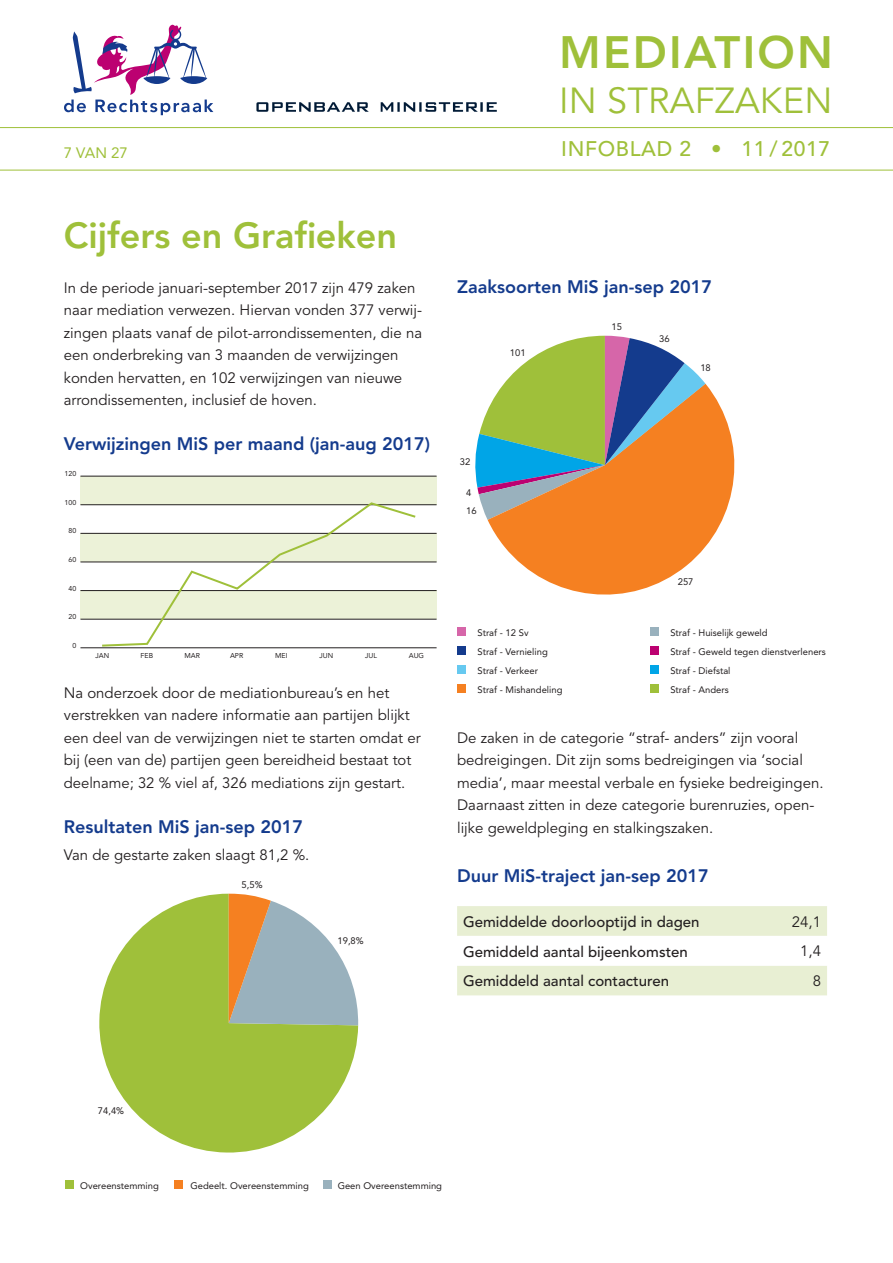
<style>
.page{position:relative;width:893px;height:1263px;background:#fff}
.page>*{position:absolute;margin:0;border:0;box-sizing:border-box;transform-origin:0 0}
.t1{font:800 45px "Avenir";letter-spacing:.05em;color:#9fc03a}
._01_kop_1{font:800 36px "Avenir";color:#9fc03a}
.t2{font:36px "Avenir";letter-spacing:.005em;color:#9fc03a}
.t3{font:500 21px "Avenir";letter-spacing:.03em;color:#9fc03a}
._02_Kop_2{font:800 18px "Avenir";color:#143b8d}
._00_looptekst{font:15px/22.5px "Avenir";color:#231f20}
.Tabel{font:500 15px "Avenir";color:#231f20}
.Tabel-2{font:15px "Avenir";color:#231f20}
.t4{font:15px "Avenir";color:#9fc03a}
.t5{font:9.45px/18.9px "Avenir";color:#231f20}
.t6{font:7.05px "Avenir";color:#231f20}
</style>
<div class="page">
<div style="left:80px;top:591px;width:357px;height:28px;background:#ecf2d8"></div>
<div style="left:80px;top:533px;width:357px;height:29px;background:#ecf2d8"></div>
<div style="left:80px;top:476px;width:357px;height:29px;background:#ecf2d8"></div>
<hr style="left:80px;top:476px;width:357px;height:1px;background:#231f20">
<hr style="left:80px;top:504px;width:357px;height:1px;background:#231f20">
<hr style="left:80px;top:533px;width:357px;height:1px;background:#231f20">
<hr style="left:80px;top:562px;width:357px;height:1px;background:#231f20">
<hr style="left:80px;top:590px;width:357px;height:1px;background:#231f20">
<hr style="left:80px;top:619px;width:357px;height:1px;background:#231f20">
<hr style="left:80px;top:647px;width:357px;height:1px;background:#231f20">
<svg style="left:100px;top:502px;width:318px;height:146px"></svg>
<svg style="left:99px;top:894px;width:259px;height:259px;fill:#9fc03a"></svg>
<svg style="left:229px;top:894px;width:130px;height:131px"></svg>
<div style="left:65px;top:1179px;width:9px;height:9px;background:#9fc03a"></div>
<div style="left:174px;top:1179px;width:9px;height:9px;background:#f58021"></div>
<div style="left:323px;top:1179px;width:8px;height:9px;background:#99b1bd"></div>
<svg style="left:488px;top:384px;width:247px;height:211px;fill:#f58021"></svg>
<svg style="left:475px;top:336px;width:230px;height:184px;background:#aca178"></svg>
<div style="left:457px;top:627px;width:8px;height:9px;background:#d666a9"></div>
<div style="left:457px;top:646px;width:8px;height:9px;background:#143b8d"></div>
<div style="left:457px;top:665px;width:8px;height:9px;background:#66c9f0"></div>
<div style="left:457px;top:684px;width:8px;height:9px;background:#f58021"></div>
<div style="left:649px;top:627px;width:9px;height:9px;background:#99b1bd"></div>
<div style="left:649px;top:646px;width:9px;height:9px;background:#bc0171"></div>
<div style="left:649px;top:665px;width:9px;height:9px;background:#00a5e7"></div>
<div style="left:649px;top:684px;width:9px;height:9px;background:#9fc03a"></div>
<svg style="left:457px;top:906px;width:370px;height:89px"></svg>
<svg style="left:64px;top:25px;width:149px;height:90px"></svg>
<hr style="left:0;top:127px;width:893px;height:1px;background:#9fc03a">
<hr style="left:0;top:170px;width:893px;height:1px;background:#9fc03a">
<img style="left:256px;top:102px;width:241px;height:10px">
<p class="t4" style="left:64px;top:144px;width:66px">7 VAN 27</p>
<p class="_01_kop_1" style="left:64px;top:214px;width:335px">Cijfers en Grafieken</p>
<p class="_00_looptekst" style="left:64px;top:277px;width:360px">In de periode januari-september 2017 zijn 479 zaken naar mediation verwezen. Hiervan vonden 377 verwij&shy;zingen plaats vanaf de pilot-arrondissementen, die na een onderbreking van 3 maanden de verwijzingen konden hervatten, en 102 verwijzingen van nieuwe arrondissementen, inclusief de hoven.</p>
<p class="_02_Kop_2" style="left:64px;top:433px;width:368px">Verwijzingen MiS per maand (jan-aug 2017)</p>
<p class="t6" style="left:65px;top:470px;width:13px">120</p>
<p class="t6" style="left:65px;top:498px;width:13px">100</p>
<p class="t6" style="left:68px;top:527px;width:9px">80</p>
<p class="t6" style="left:68px;top:555px;width:9px">60</p>
<p class="t6" style="left:68px;top:584px;width:9px">40</p>
<p class="t6" style="left:68px;top:613px;width:9px">20</p>
<p class="t6" style="left:72px;top:641px;width:5px">0</p>
<p class="_00_looptekst" style="left:64px;top:682px;width:358px">Na onderzoek door de mediationbureau’s en het verstrekken van nadere informatie aan partijen blijkt een deel van de verwijzingen niet te starten omdat er bij (een van de) partijen geen bereidheid bestaat tot deelname; 32 % viel af, 326 mediations zijn gestart.</p>
<p class="_02_Kop_2" style="left:64px;top:816px;width:241px">Resultaten MiS jan-sep 2017</p>
<p class="_00_looptekst" style="left:64px;top:844px;width:247px">Van de gestarte zaken slaagt 81,2 %.</p>
<p class="t5" style="left:242px;top:875px;width:23px">5,5%</p>
<p class="t6" style="left:95px;top:651px;width:15px">JAN</p>
<p class="t6" style="left:141px;top:651px;width:14px">FEB</p>
<p class="t6" style="left:184px;top:651px;width:17px">MAR</p>
<p class="t6" style="left:230px;top:651px;width:15px">APR</p>
<p class="t6" style="left:275px;top:651px;width:14px">MEI</p>
<p class="t6" style="left:320px;top:651px;width:15px">JUN</p>
<p class="t6" style="left:365px;top:651px;width:13px">JUL</p>
<p class="t6" style="left:409px;top:651px;width:17px">AUG</p>
<p class="t5" style="left:337px;top:931px;width:28px">19,8%</p>
<h1 class="t1" style="left:559px;top:26px;width:275px">MEDIATION</h1>
<h2 class="t2" style="left:559px;top:80px;width:275px">IN STRAFZAKEN</h2>
<h3 class="t3" style="left:561px;top:137px;width:270px">INFOBLAD 2 • 11 / 2017</h3>
<p class="_02_Kop_2" style="left:457px;top:276px;width:256px">Zaaksoorten MiS jan-sep 2017</p>
<p class="t5" style="left:510px;top:343px;width:17px">101</p>
<p class="t5" style="left:460px;top:453px;width:12px">32</p>
<p class="t5" style="left:466px;top:484px;width:7px">4</p>
<p class="t5" style="left:466px;top:502px;width:12px">16</p>
<p class="t5" style="left:611px;top:317px;width:12px">15</p>
<p class="t5" style="left:659px;top:329px;width:12px">36</p>
<p class="t5" style="left:700px;top:358px;width:12px">18</p>
<p class="t5" style="left:678px;top:572px;width:17px">257</p>
<p class="t5" style="left:477px;top:623px;width:87px">Straf - 12 Sv<br>Straf - Vernieling<br>Straf - Verkeer<br>Straf - Mishandeling</p>
<p class="t5" style="left:670px;top:623px;width:157px">Straf - Huiselijk geweld<br>Straf - Geweld tegen dienstverleners<br>Straf - Diefstal<br>Straf - Anders</p>
<p class="_00_looptekst" style="left:457px;top:727px;width:368px">De zaken in de categorie “straf- anders” zijn vooral bedreigingen. Dit zijn soms bedreigingen via ‘social media’, maar meestal verbale en fysieke bedreigingen.<br>Daarnaast zitten in deze categorie burenruzies, open&shy;lijke geweldpleging en stalkingszaken.</p>
<p class="_02_Kop_2" style="left:457px;top:865px;width:253px">Duur MiS-traject jan-sep 2017</p>
<p class="Tabel" style="left:463px;top:913px;width:238px">Gemiddelde doorlooptijd in dagen</p>
<p class="Tabel-2" style="left:792px;top:913px;width:31px">24,1</p>
<p class="Tabel" style="left:463px;top:943px;width:226px">Gemiddeld aantal bijeenkomsten</p>
<p class="Tabel-2" style="left:800px;top:943px;width:22px">1,4</p>
<p class="Tabel" style="left:463px;top:972px;width:207px">Gemiddeld aantal contacturen</p>
<p class="Tabel-2" style="left:813px;top:972px;width:10px">8</p>
<p class="t5" style="left:98px;top:1101px;width:28px">74,4%</p>
<p class="t5" style="left:80px;top:1176px;width:80px">Overeenstemming</p>
<p class="t5" style="left:190px;top:1176px;width:120px">Gedeelt. Overeenstemming</p>
<p class="t5" style="left:338px;top:1176px;width:106px">Geen Overeenstemming</p>
</div>
